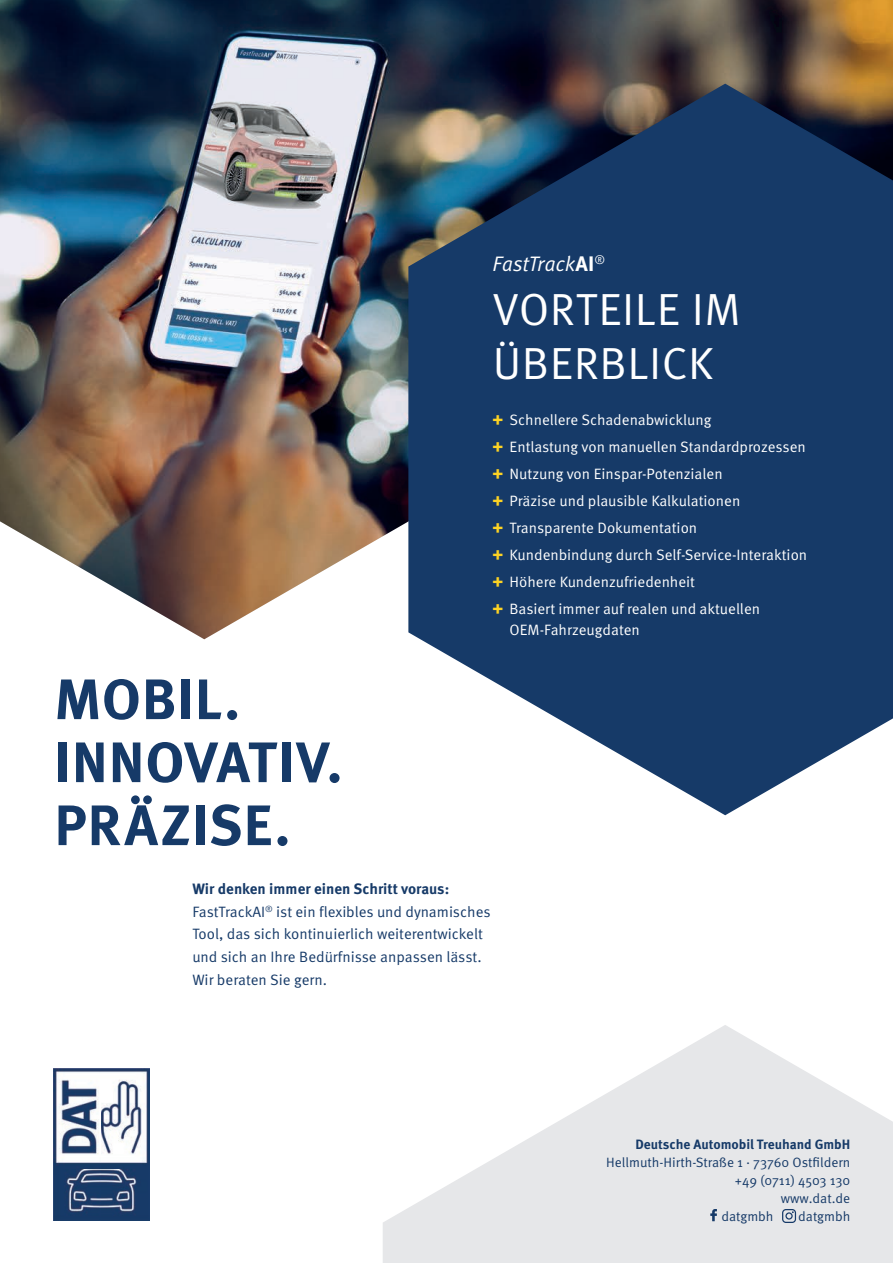
<style>
.page{position:relative;width:893px;height:1263px;background:#fff}
.page>*{position:absolute;margin:0;border:0;box-sizing:border-box;transform-origin:0 0}
.t1{font:700 57px/63px "Meta Pro";letter-spacing:.01em;color:#163a68}
.t2{font:45px/54px "Meta Pro Norm";letter-spacing:.01em;color:#fff}
.t3{font:21px "Meta Pro Norm Ita";letter-spacing:-.015em;color:#fff}
.t4{font:15px/27px "Meta Pro Norm";color:#fff}
.t5{font:15px/22.8px "Meta Pro Norm";color:#163a68}
.t6{font:700 15px "Meta Pro";color:#163a68}
.t7{font:13.5px "Meta Pro Norm";color:#163a68}
.t8{font:700 13.5px "Meta Pro";color:#163a68}
.s1{font-family:"Meta Pro";font-weight:700}
.s2{font-family:"Meta Pro";font-weight:900;color:#fdd324}
</style>
<div class="page">
<svg style="left:383px;top:1025px;width:510px;height:238px;fill:#e6e7e9"></svg>
<img style="left:0;top:0;width:893px;height:639px">
<svg style="left:408px;top:84px;width:485px;height:731px;background:#335075"></svg>
<svg style="left:710px;top:1209px;width:7px;height:12px"></svg>
<svg style="left:782px;top:1209px;width:14px;height:14px"></svg>
<img style="left:53px;top:1068px;width:97px;height:153px">
<h3 class="t3" style="left:493px;top:248px;width:114px">FastTrack<span class="s1">AI</span><sup>®</sup></h3>
<h2 class="t2" style="left:493px;top:279px;width:249px">VORTEILE IM<br>ÜBERBLICK</h2>
<p class="t4" style="left:493px;top:405px;width:316px"><span class="s2">+</span> Schnellere Schadenabwicklung<br><span class="s2">+</span> Entlastung von manuellen Standardprozessen <span class="s2">+</span> Nutzung von Einspar-Potenzialen<br><span class="s2">+</span> Präzise und plausible Kalkulationen<br><span class="s2">+</span> Transparente Dokumentation<br><span class="s2">+</span> Kundenbindung durch Self-Service-Interaktion <span class="s2">+</span> Höhere Kundenzufriedenheit<br><span class="s2">+</span> Basiert immer auf realen und aktuellen</p>
<p class="t4" style="left:510px;top:615px;width:132px">OEM-Fahrzeugdaten</p>
<h1 class="t1" style="left:54px;top:664px;width:290px">MOBIL.<br>INNOVATIV.<br>PRÄZISE.</h1>
<p class="t6" style="left:192px;top:877px;width:258px">Wir denken immer einen Schritt voraus:</p>
<p class="t5" style="left:192px;top:899px;width:300px">FastTrackAI<sup>®</sup> ist ein flexibles und dynamisches Tool, das sich kontinuierlich weiterentwickelt und sich an Ihre Bedürfnisse anpassen lässt.<br>Wir beraten Sie gern.</p>
<p class="t8" style="left:635px;top:1133px;width:216px">Deutsche Automobil Treuhand GmbH</p>
<p class="t7" style="left:606px;top:1152px;width:246px">Hellmuth-Hirth-Straße 1 · 73760 Ostfildern</p>
<p class="t7" style="left:735px;top:1170px;width:117px">+49 (0711) 4503 130</p>
<p class="t7" style="left:781px;top:1188px;width:71px">www.dat.de</p>
<p class="t7" style="left:721px;top:1206px;width:54px">datgmbh</p>
<p class="t7" style="left:798px;top:1206px;width:54px">datgmbh</p>
</div>
